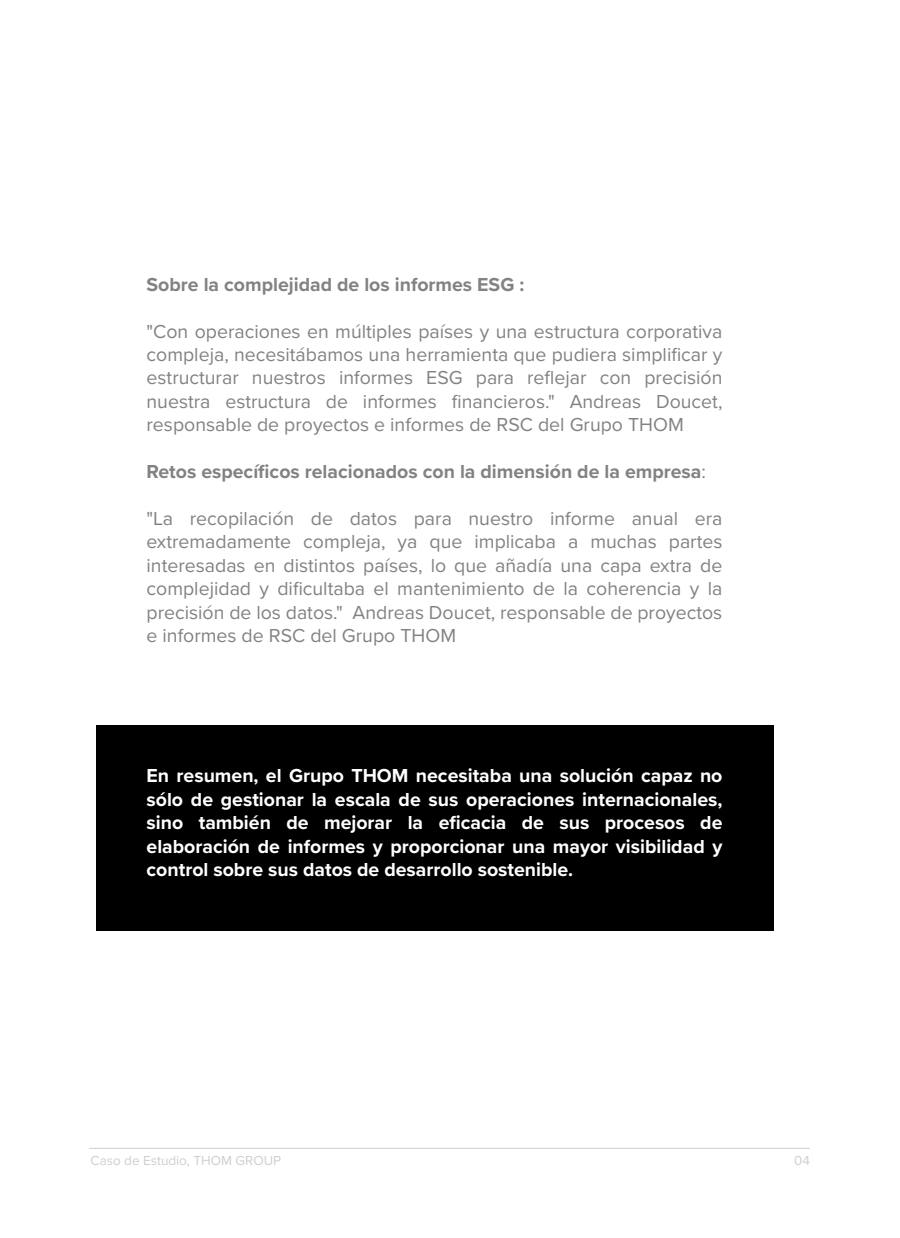
<style>
.page{position:relative;width:900px;height:1238px;background:#fff}
.page>*{position:absolute;margin:0;border:0;box-sizing:border-box;transform-origin:0 0}
.t1{font:19.5px/23.4px "Proxima Nova";color:#828282;text-align:justify}
.t2{font:700 19.5px/23.4px "Proxima Nova";color:#fff;text-align:justify}
.t3{font:700 19.5px "Proxima Nova";color:#828282}
.t4{font:13.5px "Proxima Nova";color:#cecece}
.s1{font-weight:400}
</style>
<div class="page">
<div style="left:96px;top:725px;width:677px;height:206px;background:#000"></div>
<hr style="left:89px;top:1148px;width:720px;height:1px;background:#cecece">
<p class="t3" style="left:147px;top:270px;width:379px">Sobre la complejidad de los informes ESG :</p>
<p class="t1" style="left:147px;top:318px;width:577px">"Con operaciones en múltiples países y una estructura corporativa compleja, necesitábamos una herramienta que pudiera simplificar y estructurar nuestros informes ESG para reflejar con precisión nuestra estructura de informes financieros." Andreas Doucet, responsable de proyectos e informes de RSC del Grupo THOM</p>
<p class="t3" style="left:147px;top:457px;width:561px">Retos específicos relacionados con la dimensión de la empresa<span class="s1">:</span></p>
<p class="t1" style="left:147px;top:506px;width:577px">"La recopilación de datos para nuestro informe anual era extremadamente compleja, ya que implicaba a muchas partes interesadas en distintos países, lo que añadía una capa extra de complejidad y dificultaba el mantenimiento de la coherencia y la precisión de los datos." Andreas Doucet, responsable de proyectos e informes de RSC del Grupo THOM</p>
<p class="t2" style="left:147px;top:763px;width:577px">En resumen, el Grupo THOM necesitaba una solución capaz no sólo de gestionar la escala de sus operaciones internacionales, sino también de mejorar la eficacia de sus procesos de elaboración de informes y proporcionar una mayor visibilidad y control sobre sus datos de desarrollo sostenible.</p>
<p class="t4" style="left:91px;top:1150px;width:192px">Caso de Estudio, THOM GROUP</p>
<p class="t4" style="left:794px;top:1150px;width:17px">04</p>
</div>
